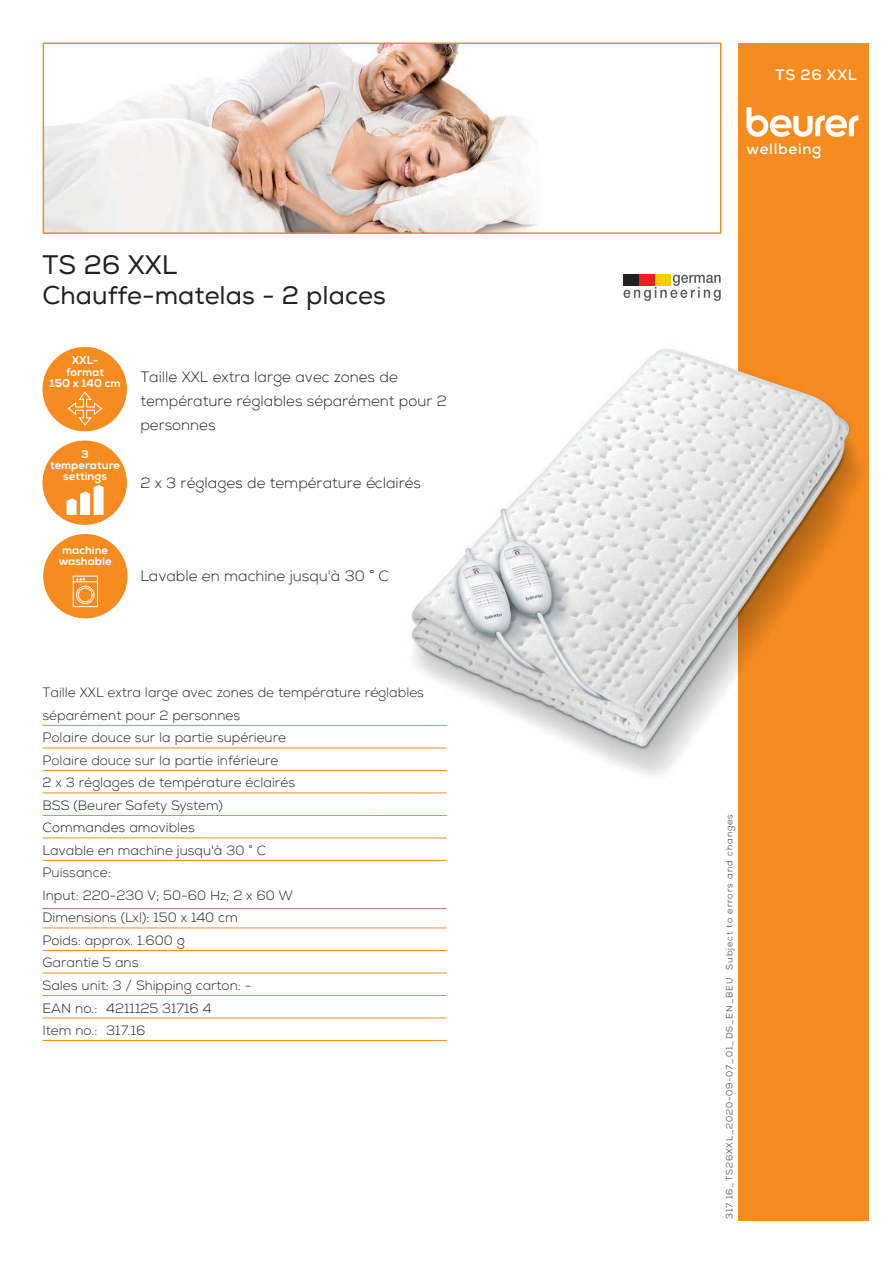
<style>
.page{position:relative;width:893px;height:1263px;background:#fff}
.page>*{position:absolute;margin:0;border:0;box-sizing:border-box;transform-origin:0 0}
.t1{font:25.5px/29.7px "Nexa";color:#231f20}
.t2{font:300 15px/24px "Nexa";color:#231f20}
.t3{font:700 15px "Nexa";letter-spacing:.05em;color:#fff}
.t4{font:300 13.5px/22.5px "Nexa";color:#231f20}
.t5{font:11.25px/11.2px "Nexa X Bold";color:#fff;text-align:center}
.t6{font:300 9px "Nexa";letter-spacing:.1em;color:#231f20}
</style>
<div class="page">
<hr style="left:43px;top:725px;width:403px;height:1px;background:#f68b1f">
<hr style="left:43px;top:748px;width:403px;height:1px;background:#f68b1f">
<hr style="left:43px;top:770px;width:403px;height:1px;background:#f68b1f">
<hr style="left:43px;top:793px;width:403px;height:1px;background:#f68b1f">
<hr style="left:43px;top:815px;width:403px;height:1px;background:#f68b1f">
<hr style="left:43px;top:838px;width:403px;height:1px;background:#f68b1f">
<hr style="left:43px;top:860px;width:403px;height:1px;background:#f68b1f">
<hr style="left:43px;top:908px;width:403px;height:1px;background:#a47065">
<hr style="left:43px;top:928px;width:403px;height:1px;background:#f68b1f">
<hr style="left:43px;top:950px;width:403px;height:1px;background:#f68b1f">
<hr style="left:43px;top:973px;width:403px;height:1px;background:#f68b1f">
<hr style="left:43px;top:995px;width:403px;height:1px;background:#f68b1f">
<hr style="left:43px;top:1018px;width:403px;height:1px;background:#f68b1f">
<hr style="left:43px;top:1040px;width:403px;height:1px;background:#f68b1f">
<div style="left:738px;top:43px;width:131px;height:1177px;background:#f68b1f"></div>
<svg style="left:746px;top:107px;width:112px;height:30px"></svg>
<svg style="left:623px;top:275px;width:98px;height:26px"></svg>
<div style="left:624px;top:274px;width:15px;height:11px;background:#231f20"></div>
<div style="left:639px;top:274px;width:16px;height:11px;background:#ee1d23"></div>
<div style="left:655px;top:274px;width:16px;height:11px;background:#f4cf02"></div>
<div style="left:43px;top:534px;width:85px;height:84px;background:#f68b1f;border-radius:50%"></div>
<div style="left:73px;top:576px;width:25px;height:31px;border:1px solid #fff"></div>
<div style="left:76px;top:586px;width:18px;height:18px;border:1px solid #fff;border-radius:50%"></div>
<div style="left:78px;top:588px;width:14px;height:14px;border:1px solid #fff;border-radius:50%"></div>
<svg style="left:73px;top:578px;width:25px;height:4px"></svg>
<div style="left:43px;top:347px;width:84px;height:84px;background:#f68b1f;border-radius:50%"></div>
<svg style="left:67px;top:391px;width:36px;height:35px"></svg>
<img style="left:372px;top:349px;width:491px;height:445px">
<img style="left:411px;top:354px;width:364px;height:390px">
<img style="left:46px;top:46px;width:492px;height:185px">
<div style="left:43px;top:43px;width:678px;height:191px;border:2px solid #f68b1f"></div>
<div style="left:43px;top:440px;width:84px;height:85px;background:#f68b1f;border-radius:50%"></div>
<svg style="left:67px;top:485px;width:37px;height:30px"></svg>
<h1 class="t1" style="left:43px;top:250px;width:345px">TS 26 XXL<br>Chauffe-matelas - 2 places</h1>
<p class="t5" style="left:50px;top:355px;width:72px">XXL-<br>format<br>150 x 140 cm</p>
<p class="t5" style="left:50px;top:448px;width:72px">3 temperature settings</p>
<p class="t2" style="left:140px;top:366px;width:308px">Taille XXL extra large avec zones de température réglables séparément pour 2 personnes</p>
<p class="t2" style="left:140px;top:471px;width:282px">2 x 3 réglages de température éclairés</p>
<p class="t5" style="left:59px;top:544px;width:54px">machine washable</p>
<p class="t2" style="left:140px;top:565px;width:250px">Lavable en machine jusqu'à 30 ° C</p>
<p class="t4" style="left:43px;top:681px;width:383px">Taille XXL extra large avec zones de température réglables séparément pour 2 personnes<br>Polaire douce sur la partie supérieure<br>Polaire douce sur la partie inférieure<br>2 x 3 réglages de température éclairés<br>BSS (Beurer Safety System)<br>Commandes amovibles<br>Lavable en machine jusqu'à 30 ° C<br>Puissance:<br>Input: 220-230 V; 50-60 Hz; 2 x 60 W<br>Dimensions (Lxl): 150 x 140 cm<br>Poids: approx. 1.600 g<br>Garantie 5 ans<br>Sales unit: 3 / Shipping carton: -<br>EAN no.: 4211125 31716 4<br>Item no.: 317.16</p>
<p class="t3" style="left:775px;top:66px;width:83px">TS 26 XXL</p>
<p class="t3" style="left:746px;top:139px;width:77px">wellbeing</p>
<p class="t6" style="left:724px;top:1219px;width:406px;rotate:-90deg">317.16_TS26XXL_2020-09-07_01_DS_EN_BEU Subject to errors and changes</p>
</div>
